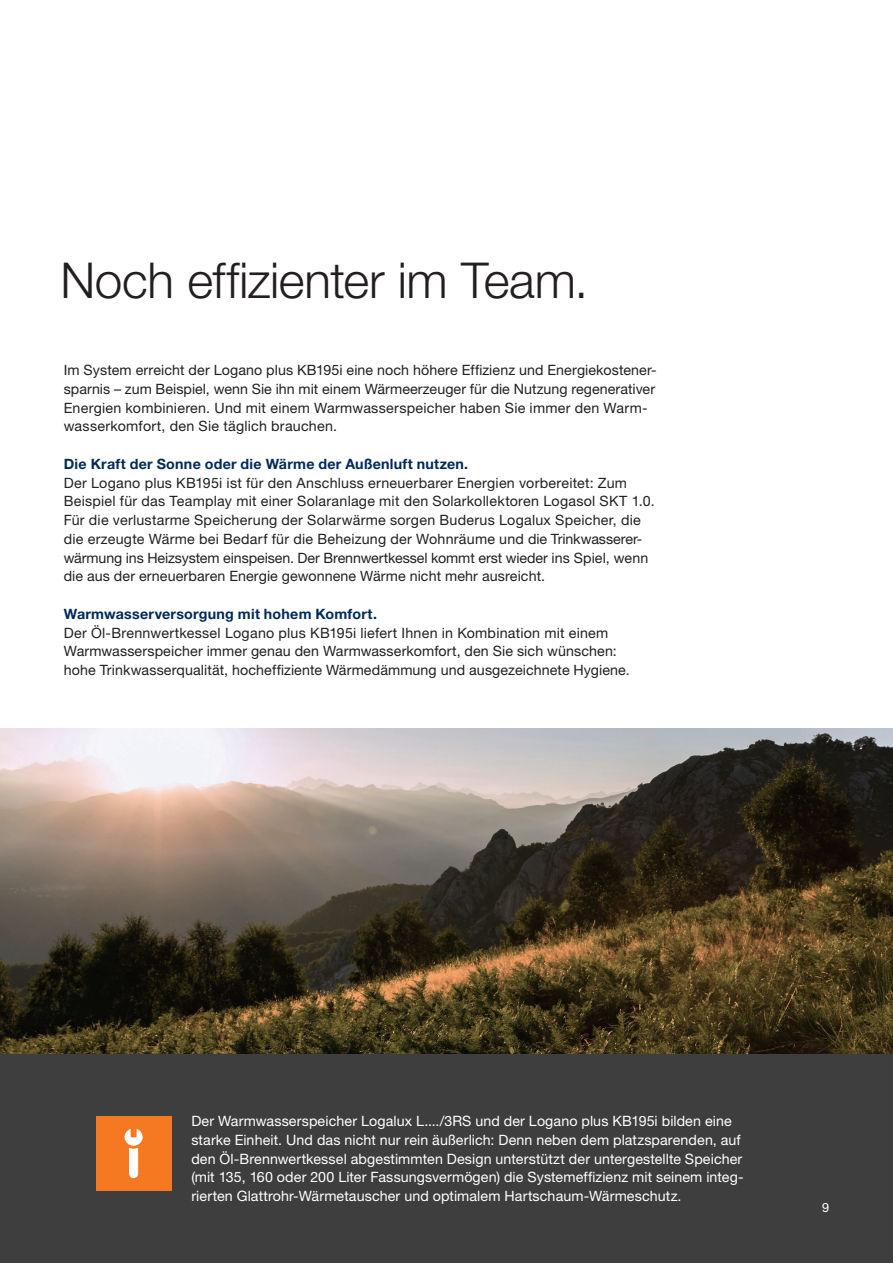
<style>
.page{position:relative;width:893px;height:1263px;background:#fff}
.page>*{position:absolute;margin:0;border:0;box-sizing:border-box;transform-origin:0 0}
.Headline_HelveticaNeueLTPro_light_33pt_b{font:300 49.5px "Helvetica Neue LT Pro";letter-spacing:-.005em;color:#231f20}
.Copytext_HelveticaNeueLTPro_roman_9_5pt_{font:14.25px/18.8px "Helvetica Neue LT Pro";letter-spacing:.01em;color:#231f20}
.Copytext_HelveticaNeueLTPro_roman_9_5pt_-2{font:14.25px/18.8px "Helvetica Neue LT Pro";letter-spacing:.005em;color:#fff}
.Copytext_HelveticaNeueLTPro_roman_9_5pt_-3{font:700 14.25px "Helvetica Neue LT Pro";letter-spacing:.015em;color:#002a5b}
.Pagination_HelveticaNeueLTPro_roman_8_5p{font:12.75px "Helvetica Neue LT Pro";color:#fff}
</style>
<div class="page">
<img style="left:0;top:728px;width:893px;height:326px">
<div style="left:0;top:1054px;width:893px;height:209px;background:#3e3e3f"></div>
<div style="left:96px;top:1116px;width:75px;height:75px;background:#f47921"></div>
<svg style="left:125px;top:1129px;width:18px;height:49px"></svg>
<p class="Headline_HelveticaNeueLTPro_light_33pt_b" style="left:60px;top:250px;width:529px">Noch effizienter im Team.</p>
<p class="Copytext_HelveticaNeueLTPro_roman_9_5pt_" style="left:64px;top:360px;width:594px">Im System erreicht der Logano plus KB195i eine noch höhere Effizienz und Energiekostener&shy;sparnis – zum Beispiel, wenn Sie ihn mit einem Wärmeerzeuger für die Nutzung regenerativer</p>
<p class="Copytext_HelveticaNeueLTPro_roman_9_5pt_" style="left:64px;top:398px;width:585px">Energien kombinieren. Und mit einem Warmwasserspeicher haben Sie immer den Warm&shy;wasserkomfort, den Sie täglich brauchen.</p>
<p class="Copytext_HelveticaNeueLTPro_roman_9_5pt_-3" style="left:64px;top:455px;width:406px">Die Kraft der Sonne oder die Wärme der Außenluft nutzen.</p>
<p class="Copytext_HelveticaNeueLTPro_roman_9_5pt_" style="left:64px;top:473px;width:593px">Der Logano plus KB195i ist für den Anschluss erneuerbarer Energien vorbereitet: Zum Beispiel für das Teamplay mit einer Solaranlage mit den Solarkollektoren Logasol SKT 1.0.<br>Für die verlustarme Speicherung der Solarwärme sorgen Buderus Logalux Speicher, die die erzeugte Wärme bei Bedarf für die Beheizung der Wohnräume und die Trinkwasserer&shy;wärmung ins Heizsystem einspeisen. Der Brennwertkessel kommt erst wieder ins Spiel, wenn die aus der erneuerbaren Energie gewonnene Wärme nicht mehr ausreicht.</p>
<p class="Copytext_HelveticaNeueLTPro_roman_9_5pt_-3" style="left:64px;top:605px;width:315px">Warmwasserversorgung mit hohem Komfort.</p>
<p class="Copytext_HelveticaNeueLTPro_roman_9_5pt_" style="left:64px;top:623px;width:568px">Der Öl-Brennwertkessel Logano plus KB195i liefert Ihnen in Kombination mit einem<br>Warmwasserspeicher immer genau den Warmwasserkomfort, den Sie sich wünschen: hohe Trinkwasserqualität, hocheffiziente Wärmedämmung und ausgezeichnete Hygiene.</p>
<p class="Copytext_HelveticaNeueLTPro_roman_9_5pt_-2" style="left:191px;top:1111px;width:542px">Der Warmwasserspeicher Logalux L..../3RS und der Logano plus KB195i bilden eine</p>
<p class="Copytext_HelveticaNeueLTPro_roman_9_5pt_-2" style="left:191px;top:1130px;width:551px">starke Einheit. Und das nicht nur rein äußerlich: Denn neben dem platzsparenden, auf</p>
<p class="Copytext_HelveticaNeueLTPro_roman_9_5pt_-2" style="left:191px;top:1149px;width:552px">den Öl-Brennwertkessel abgestimmten Design unterstützt der untergestellte Speicher</p>
<p class="Copytext_HelveticaNeueLTPro_roman_9_5pt_-2" style="left:191px;top:1167px;width:554px">(mit 135, 160 oder 200 Liter Fassungsvermögen) die Systemeffizienz mit seinem integ&shy;rierten Glattrohr-Wärmetauscher und optimalem Hartschaum-Wärmeschutz.</p>
<p class="Pagination_HelveticaNeueLTPro_roman_8_5p" style="left:822px;top:1199px;width:9px">9</p>
</div>
